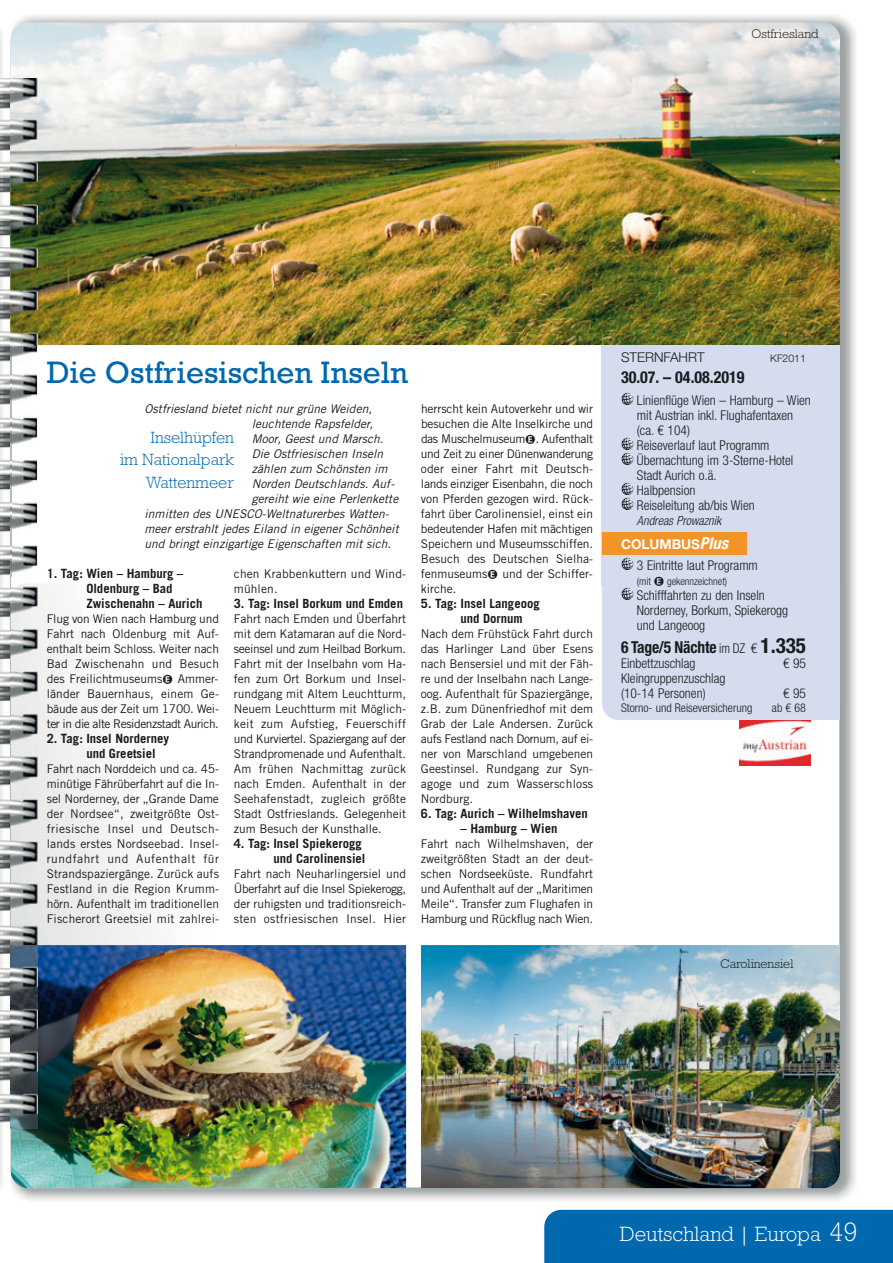
<style>
.page{position:relative;width:893px;height:1263px;background:#fff}
.page>*{position:absolute;margin:0;border:0;box-sizing:border-box;transform-origin:0 0}
.t1{font:31.5px "Rockwell";color:#0068ae}
.t2{font:300 21px "Rockwell";color:#fff}
.t3{font:300 16.5px/22.5px "Rockwell";color:#0068ae;text-align:right}
.t4{font:700 condensed 16.5px "Helvetica Neue";letter-spacing:-.015em;color:#191b1d;scale:.94 1}
.t5{font:700 condensed 16.5px "Helvetica Neue";letter-spacing:-.015em;color:#191b1d}
.t6{font:300 condensed 13.5px/15px "Helvetica Neue LT Std";color:#191b1d}
.t7{font:700 13.5px "Helvetica Neue East A";color:#fff}
.t8{font:300 13.5px "Helvetica Neue LT Std";color:#191b1d}
.t9{font:700 12.75px/15px "Trade Gothic";color:#191b1d}
.t10{font:300 12.75px "Rockwell";color:#191b1d}
.t11{font:italic 300 condensed 12.45px "Helvetica Neue LT Std";color:#191b1d}
.t12{font:12px/15px "Trade Gothic";color:#191b1d;text-align:justify}
.t13{font:italic 12px "Trade Gothic";letter-spacing:.005em;color:#191b1d}
.t14{font:300 condensed 12px "Helvetica Neue LT Std";color:#191b1d}
.t15{font:300 condensed 10.5px "Helvetica Neue LT Std";color:#191b1d}
.t16{font:300 10.5px "Helvetica Neue LT Std";color:#191b1d}
.s1{font-family:"Bundesbahn Pi One";font-size:10.5px}
.s2{font-family:"Helvetica Neue";font-style:italic;font-stretch:condensed;font-size:16.5px}
.s3{font-family:"Bundesbahn Pi One";font-weight:400;font-stretch:normal}
.s4{font-family:"Helvetica Neue LT Std";font-weight:300;font-size:13.5px}
.s5{font-size:21px}
.s6{font-size:27px}
</style>
<div class="page">
<div style="left:544px;top:1210px;width:349px;height:53px;background:#0068ae"></div>
<img style="left:10px;top:15px;width:846px;height:1186px">
<svg style="left:0;top:1128px;width:4px;height:10px"></svg>
<div style="left:12px;top:23px;width:827px;height:1164px;background:#fff;border-radius:17px"></div>
<img style="left:37px;top:578px;width:774px;height:607px">
<img style="left:11px;top:40px;width:829px;height:305px">
<img style="left:11px;top:23px;width:829px;height:17px">
<div style="left:602px;top:345px;width:238px;height:240px;background:#d4dced"></div>
<div style="left:602px;top:562px;width:238px;height:158px;background:#d4dced;border-radius:17px"></div>
<div style="left:744px;top:562px;width:96px;height:158px;background:#d4dced"></div>
<div style="left:602px;top:532px;width:144px;height:23px;background:#f29428"></div>
<svg style="left:621px;top:392px;width:13px;height:13px"></svg>
<svg style="left:621px;top:437px;width:13px;height:28px"></svg>
<svg style="left:621px;top:482px;width:13px;height:28px"></svg>
<svg style="left:621px;top:557px;width:13px;height:13px"></svg>
<svg style="left:621px;top:587px;width:13px;height:13px"></svg>
<img style="left:739px;top:720px;width:71px;height:45px">
<img style="left:421px;top:945px;width:419px;height:243px">
<img style="left:11px;top:945px;width:395px;height:243px">
<img style="left:0;top:88px;width:11px;height:1040px">
<svg style="left:0;top:78px;width:11px;height:10px"></svg>
<img style="left:11px;top:78px;width:26px;height:1050px">
<img style="left:11px;top:345px;width:1px;height:600px">
<p class="t10" style="left:752px;top:29px;width:69px">Ostfriesland</p>
<h1 class="t1" style="left:47px;top:361px;width:363px">Die Ostfriesischen Inseln</h1>
<p class="t13" style="left:145px;top:404px;width:229px">Ostfriesland bietet nicht nur grüne Weiden,</p>
<p class="t13" style="left:252px;top:419px;width:123px">leuchtende Rapsfelder,</p>
<p class="t13" style="left:252px;top:434px;width:133px">Moor, Geest und Marsch.</p>
<p class="t13" style="left:252px;top:449px;width:133px">Die Ostfriesischen Inseln</p>
<p class="t13" style="left:252px;top:464px;width:137px">zählen zum Schönsten im</p>
<p class="t13" style="left:252px;top:479px;width:144px">Norden Deutschlands. Auf-</p>
<p class="t13" style="left:252px;top:494px;width:148px">gereiht wie eine Perlenkette</p>
<p class="t13" style="left:145px;top:509px;width:246px">inmitten des UNESCO-Weltnaturerbes Watten-</p>
<p class="t13" style="left:145px;top:524px;width:256px">meer erstrahlt jedes Eiland in eigener Schönheit</p>
<p class="t13" style="left:145px;top:539px;width:248px">und bringt einzigartige Eigenschaften mit sich.</p>
<h3 class="t3" style="left:120px;top:427px;width:115px">Inselhüpfen<br>im Nationalpark<br>Wattenmeer</h3>
<p class="t9" style="left:86px;top:567px;width:118px;text-indent:-40px">1. Tag: Wien – Hamburg –<br>Oldenburg – Bad<br>Zwischenahn – Aurich</p>
<p class="t12" style="left:47px;top:612px;width:174px">Flug von Wien nach Hamburg und Fahrt nach Oldenburg mit Auf&shy;enthalt beim Schloss. Weiter nach Bad Zwischenahn und Besuch des Freilichtmuseums<span class="s1">-</span> Ammer&shy;länder Bauernhaus, einem Ge&shy;bäude aus der Zeit um 1700. Wei&shy;ter in die alte Residenzstadt Aurich.</p>
<p class="t9" style="left:86px;top:732px;width:84px;text-indent:-40px">2. Tag: Insel Norderney und Greetsiel</p>
<p class="t12" style="left:47px;top:762px;width:174px">Fahrt nach Norddeich und ca. 45- minütige Fährüberfahrt auf die In&shy;sel Norderney, der „Grande Dame der Nordsee“, zweitgrößte Ost&shy;friesische Insel und Deutsch&shy;lands erstes Nordseebad. Insel&shy;rundfahrt und Aufenthalt für Strandspaziergänge. Zurück aufs Festland in die Region Krumm&shy;hörn. Aufenthalt im traditionellen Fischerort Greetsiel mit zahlrei-</p>
<p class="t12" style="left:234px;top:567px;width:174px">chen Krabbenkuttern und Wind&shy;mühlen.</p>
<p class="t9" style="left:234px;top:597px;width:171px">3. Tag: Insel Borkum und Emden</p>
<p class="t12" style="left:234px;top:612px;width:174px">Fahrt nach Emden und Überfahrt mit dem Katamaran auf die Nord&shy;seeinsel und zum Heilbad Borkum.<br>Fahrt mit der Inselbahn vom Ha&shy;fen zum Ort Borkum und Insel&shy;rundgang mit Altem Leuchtturm, Neuem Leuchtturm mit Möglich&shy;keit zum Aufstieg, Feuerschiff und Kurviertel. Spaziergang auf der Strandpromenade und Aufenthalt.<br>Am frühen Nachmittag zurück nach Emden. Aufenthalt in der Seehafenstadt, zugleich größte Stadt Ostfrieslands. Gelegenheit zum Besuch der Kunsthalle.</p>
<p class="t9" style="left:234px;top:837px;width:133px;text-align:right">4. Tag: Insel Spiekerogg und Carolinensiel</p>
<p class="t12" style="left:234px;top:867px;width:174px">Fahrt nach Neuharlingersiel und Überfahrt auf die Insel Spiekerogg, der ruhigsten und traditionsreich&shy;sten ostfriesischen Insel. Hier</p>
<p class="t12" style="left:421px;top:402px;width:174px">herrscht kein Autoverkehr und wir besuchen die Alte Inselkirche und das Muschelmuseum<span class="s1">-</span>. Aufenthalt und Zeit zu einer Dünenwanderung oder einer Fahrt mit Deutsch&shy;lands einziger Eisenbahn, die noch von Pferden gezogen wird. Rück&shy;fahrt über Carolinensiel, einst ein bedeutender Hafen mit mächtigen Speichern und Museumsschiffen.<br>Besuch des Deutschen Sielha&shy;fenmuseums<span class="s1">-</span> und der Schiffer&shy;kirche.</p>
<p class="t9" style="left:461px;top:597px;width:81px;text-indent:-40px">5. Tag: Insel Langeoog und Dornum</p>
<p class="t12" style="left:421px;top:627px;width:174px">Nach dem Frühstück Fahrt durch das Harlinger Land über Esens nach Bensersiel und mit der Fäh&shy;re und der Inselbahn nach Lange&shy;oog. Aufenthalt für Spaziergänge, z.B. zum Dünenfriedhof mit dem Grab der Lale Andersen. Zurück aufs Festland nach Dornum, auf ei&shy;ner von Marschland umgebenen Geestinsel. Rundgang zur Syn&shy;agoge und zum Wasserschloss Nordburg.</p>
<p class="t9" style="left:421px;top:807px;width:168px">6. Tag: Aurich – Wilhelmshaven</p>
<p class="t9" style="left:461px;top:822px;width:98px">– Hamburg – Wien</p>
<p class="t12" style="left:421px;top:837px;width:174px">Fahrt nach Wilhelmshaven, der zweitgrößten Stadt an der deut&shy;schen Nordseeküste. Rundfahrt und Aufenthalt auf der „Maritimen Meile“. Transfer zum Flughafen in Hamburg und Rückflug nach Wien.</p>
<p class="t8" style="left:621px;top:349px;width:85px">STERNFAHRT</p>
<p class="t16" style="left:770px;top:352px;width:37px">KF2011</p>
<h3 class="t5" style="left:621px;top:367px;width:125px">30.07. – 04.08.2019</h3>
<p class="t6" style="left:637px;top:394px;width:175px">Linienflüge Wien – Hamburg – Wien mit Austrian inkl. Flughafentaxen (ca. € 104)<br>Reiseverlauf laut Programm<br>Übernachtung im 3-Sterne-Hotel<br>Stadt Aurich o.ä.<br>Halbpension<br>Reiseleitung ab/bis Wien</p>
<p class="t11" style="left:637px;top:513px;width:86px">Andreas Prowaznik</p>
<p class="t7" style="left:621px;top:536px;width:109px">COLUMBUS<span class="s2">Plus</span></p>
<p class="t6" style="left:637px;top:559px;width:122px">3 Eintritte laut Programm</p>
<p class="t15" style="left:637px;top:577px;width:92px">(mit <span class="s3">-</span> gekennzeichnet)</p>
<p class="t6" style="left:637px;top:589px;width:153px">Schifffahrten zu den Inseln<br>Norderney, Borkum, Spiekerogg und Langeoog</p>
<h3 class="t4" style="left:621px;top:637px;width:198px">6 Tage/5 Nächte <span class="s4">im DZ €</span> <span class="s5">1.335</span></h3>
<p class="t6" style="left:621px;top:657px;width:76px">Einbettzuschlag</p>
<p class="t6" style="left:783px;top:657px;width:25px">€ 95</p>
<p class="t6" style="left:621px;top:672px;width:106px">Kleingruppenzuschlag (10-14 Personen)</p>
<p class="t6" style="left:783px;top:687px;width:25px">€ 95</p>
<p class="t14" style="left:621px;top:703px;width:133px">Storno- und Reiseversicherung</p>
<p class="t14" style="left:772px;top:703px;width:36px">ab € 68</p>
<p class="t10" style="left:720px;top:959px;width:75px">Carolinensiel</p>
<h2 class="t2" style="left:620px;top:1227px;width:239px">Deutschland | Europa <span class="s6">49</span></h2>
</div>
